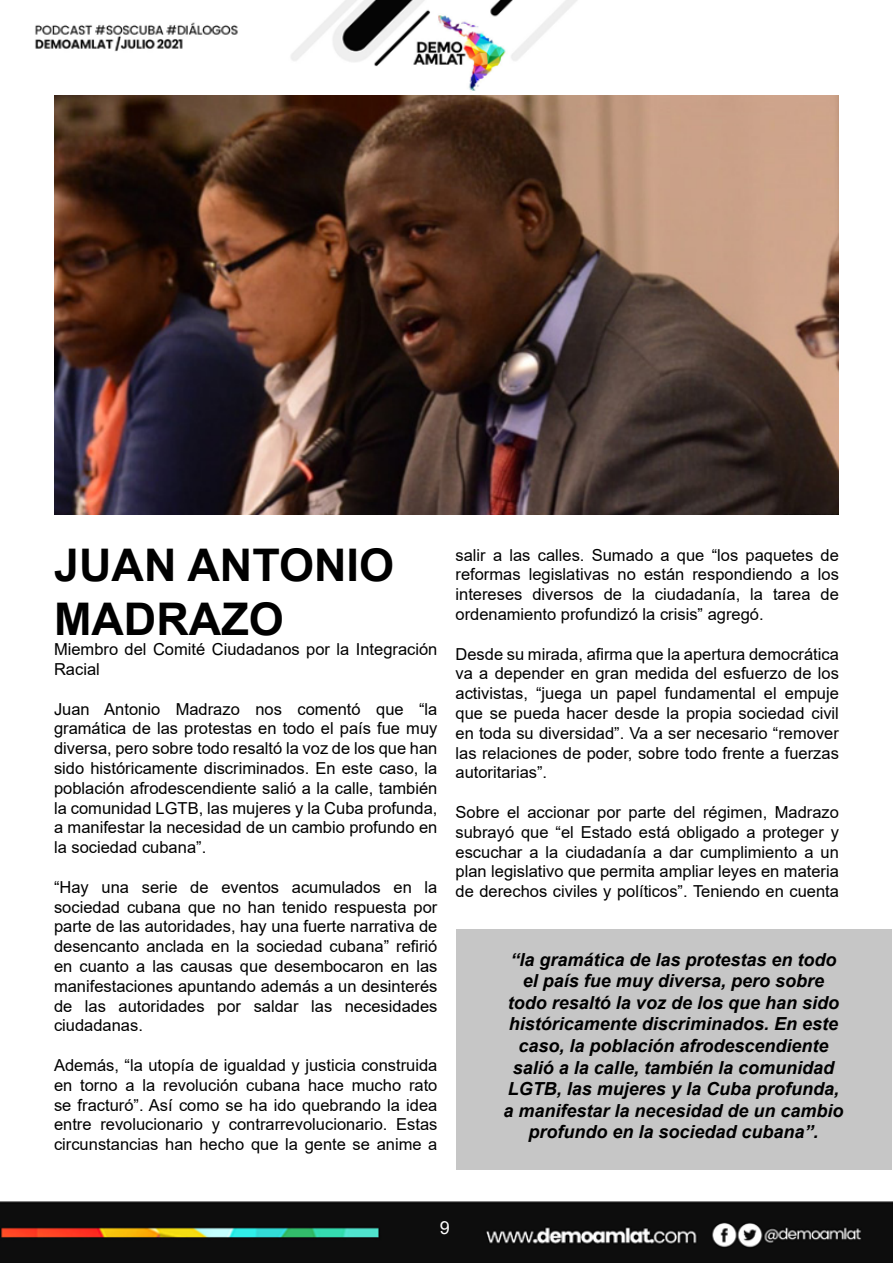
<style>
.page{position:relative;width:893px;height:1263px;background:#fff}
.page>*{position:absolute;margin:0;border:0;box-sizing:border-box;transform-origin:0 0}
.t1{font:700 45px/54px "Arial";color:#000}
.t2{font:italic 700 18px/21.6px "Arial";color:#000;text-align:center}
.t3{font:18px "Arial";color:#fff}
.t4{font:16.5px/19.8px "Arial";color:#000;text-align:justify}
</style>
<div class="page">
<img style="left:0;top:0;width:893px;height:1263px">
<div style="left:455px;top:929px;width:436px;height:240px;background:#c6c6c6"></div>
<img style="left:55px;top:96px;width:784px;height:418px">
<h1 class="t1" style="left:54px;top:539px;width:342px">JUAN ANTONIO<br>MADRAZO</h1>
<p class="t4" style="left:54px;top:639px;width:385px">Miembro del Comité Ciudadanos por la Integración<br>Racial</p>
<p class="t4" style="left:54px;top:699px;width:385px">Juan Antonio Madrazo nos comentó que “la gramática de las protestas en todo el país fue muy diversa, pero sobre todo resaltó la voz de los que han sido históricamente discriminados. En este caso, la población afrodescendiente salió a la calle, también la comunidad LGTB, las mujeres y la Cuba profunda, a manifestar la necesidad de un cambio profundo en la sociedad cubana”.</p>
<p class="t4" style="left:54px;top:877px;width:385px">“Hay una serie de eventos acumulados en la sociedad cubana que no han tenido respuesta por parte de las autoridades, hay una fuerte narrativa de desencanto anclada en la sociedad cubana” refirió en cuanto a las causas que desembocaron en las manifestaciones apuntando además a un desinterés de las autoridades por saldar las necesidades ciudadanas.</p>
<p class="t4" style="left:54px;top:1055px;width:385px">Además, “la utopía de igualdad y justicia construida en torno a la revolución cubana hace mucho rato se fracturó”. Así como se ha ido quebrando la idea entre revolucionario y contrarrevolucionario. Estas circunstancias han hecho que la gente se anime a</p>
<p class="t4" style="left:455px;top:545px;width:385px">salir a las calles. Sumado a que “los paquetes de reformas legislativas no están respondiendo a los intereses diversos de la ciudadanía, la tarea de ordenamiento profundizó la crisis” agregó.</p>
<p class="t4" style="left:455px;top:644px;width:385px">Desde su mirada, afirma que la apertura democrática va a depender en gran medida del esfuerzo de los activistas, “juega un papel fundamental el empuje que se pueda hacer desde la propia sociedad civil en toda su diversidad”. Va a ser necesario “remover las relaciones de poder, sobre todo frente a fuerzas autoritarias”.</p>
<p class="t4" style="left:455px;top:802px;width:385px">Sobre el accionar por parte del régimen, Madrazo subrayó que “el Estado está obligado a proteger y escuchar a la ciudadanía a dar cumplimiento a un plan legislativo que permita ampliar leyes en materia de derechos civiles y políticos”. Teniendo en cuenta</p>
<p class="t2" style="left:503px;top:949px;width:342px">“la gramática de las protestas en todo el país fue muy diversa, pero sobre todo resaltó la voz de los que han sido históricamente discriminados. En este caso, la población afrodescendiente salió a la calle, también la comunidad LGTB, las mujeres y la Cuba profunda, a manifestar la necesidad de un cambio profundo en la sociedad cubana”.</p>
<p class="t3" style="left:440px;top:1215px;width:12px">9</p>
</div>
